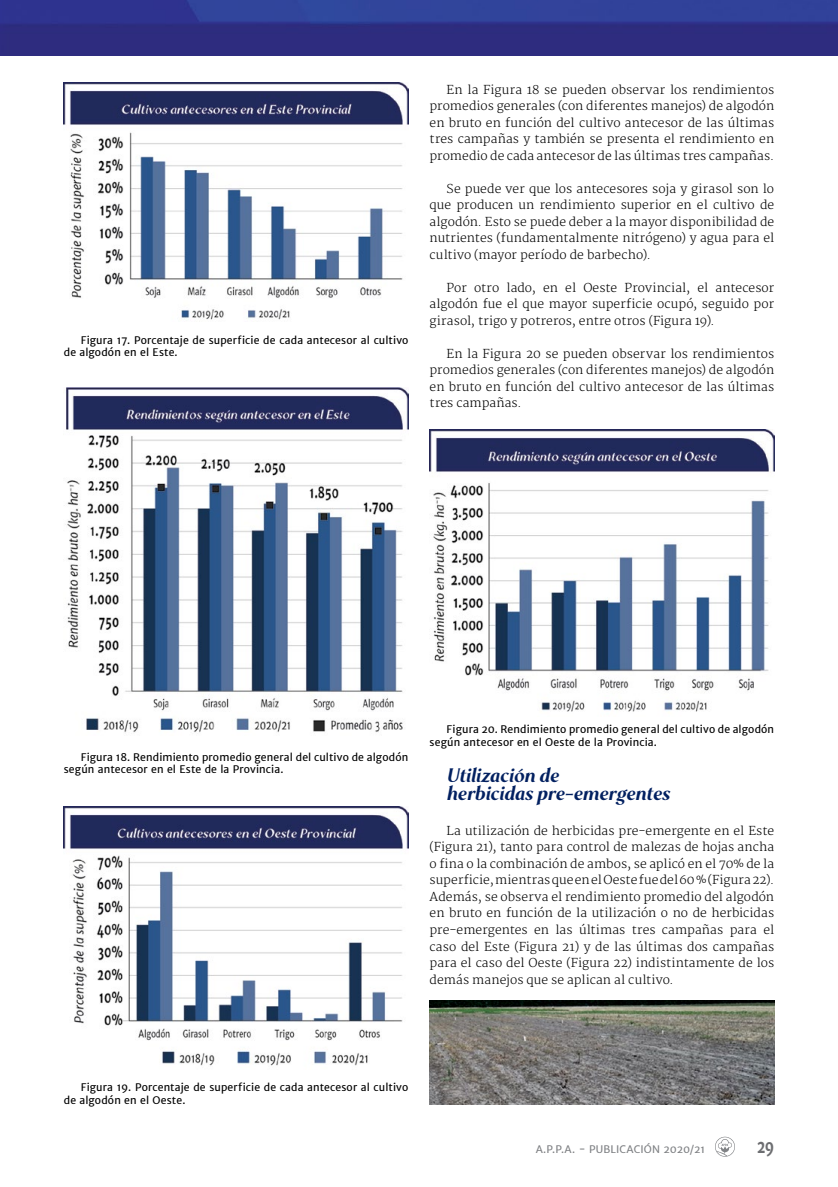
<style>
.page{position:relative;width:838px;height:1187px;background:#fff}
.page>*{position:absolute;margin:0;border:0;box-sizing:border-box;transform-origin:0 0}
.t1{font:italic 800 19.5px/18px "Mondia";letter-spacing:.01em;color:#022060}
.t2{font:700 18px "Merriweather Sans";color:#6d6e71;scale:.75 1}
.t3{font:300 12px/16.5px "Merriweather";letter-spacing:.01em;color:#000;text-align:justify}
.t4{font:10.5px/12.6px "Merriweather Sans";letter-spacing:.015em;color:#000}
.t5{font:10.5px "Merriweather Sans";letter-spacing:.01em;color:#808285}
</style>
<div class="page">
<svg style="left:715px;top:1136px;width:20px;height:20px"></svg>
<img style="left:0;top:0;width:838px;height:55px">
<img style="left:64px;top:82px;width:344px;height:238px">
<img style="left:65px;top:388px;width:343px;height:345px">
<img style="left:429px;top:429px;width:345px;height:283px">
<img style="left:64px;top:806px;width:344px;height:260px">
<img style="left:429px;top:1000px;width:345px;height:103px">
<p class="t4" style="left:64px;top:333px;width:346px;text-indent:17px">Figura 17. Porcentaje de superficie de cada antecesor al cultivo de algodón en el Este.</p>
<p class="t3" style="left:429px;top:82px;width:346px;text-indent:17px">En la Figura 18 se pueden observar los rendimientos promedios generales (con diferentes manejos) de algodón en bruto en función del cultivo antecesor de las últimas tres campañas y también se presenta el rendimiento en promedio de cada antecesor de las últimas tres campañas.</p>
<p class="t3" style="left:429px;top:181px;width:346px;text-indent:17px">Se puede ver que los antecesores soja y girasol son lo que producen un rendimiento superior en el cultivo de algodón. Esto se puede deber a la mayor disponibilidad de nutrientes (fundamentalmente nitrógeno) y agua para el cultivo (mayor período de barbecho).</p>
<p class="t3" style="left:429px;top:280px;width:346px;text-indent:17px">Por otro lado, en el Oeste Provincial, el antecesor algodón fue el que mayor superficie ocupó, seguido por girasol, trigo y potreros, entre otros (Figura 19).</p>
<p class="t3" style="left:429px;top:346px;width:346px;text-indent:17px">En la Figura 20 se pueden observar los rendimientos promedios generales (con diferentes manejos) de algodón en bruto en función del cultivo antecesor de las últimas tres campañas.</p>
<p class="t4" style="left:64px;top:750px;width:346px;text-indent:17px">Figura 18. Rendimiento promedio general del cultivo de algodón según antecesor en el Este de la Provincia.</p>
<p class="t4" style="left:429px;top:723px;width:346px;text-indent:17px">Figura 20. Rendimiento promedio general del cultivo de algodón según antecesor en el Oeste de la Provincia.</p>
<h1 class="t1" style="left:446px;top:766px;width:225px">Utilización de<br>herbicidas pre-emergentes</h1>
<p class="t3" style="left:429px;top:822px;width:346px;text-indent:17px">La utilización de herbicidas pre-emergente en el Este (Figura 21), tanto para control de malezas de hojas ancha o fina o la combinación de ambos, se aplicó en el 70% de la superficie, mientras que en el Oeste fue del 60 % (Figura 22).<br>Además, se observa el rendimiento promedio del algodón en bruto en función de la utilización o no de herbicidas pre-emergentes en las últimas tres campañas para el caso del Este (Figura 21) y de las últimas dos campañas para el caso del Oeste (Figura 22) indistintamente de los demás manejos que se aplican al cultivo.</p>
<p class="t4" style="left:64px;top:1081px;width:346px;text-indent:17px">Figura 19. Porcentaje de superficie de cada antecesor al cultivo de algodón en el Oeste.</p>
<p class="t5" style="left:535px;top:1141px;width:171px">A.P.P.A. - PUBLICACIÓN 2020/21</p>
<h2 class="t2" style="left:756px;top:1134px;width:25px">29</h2>
</div>
